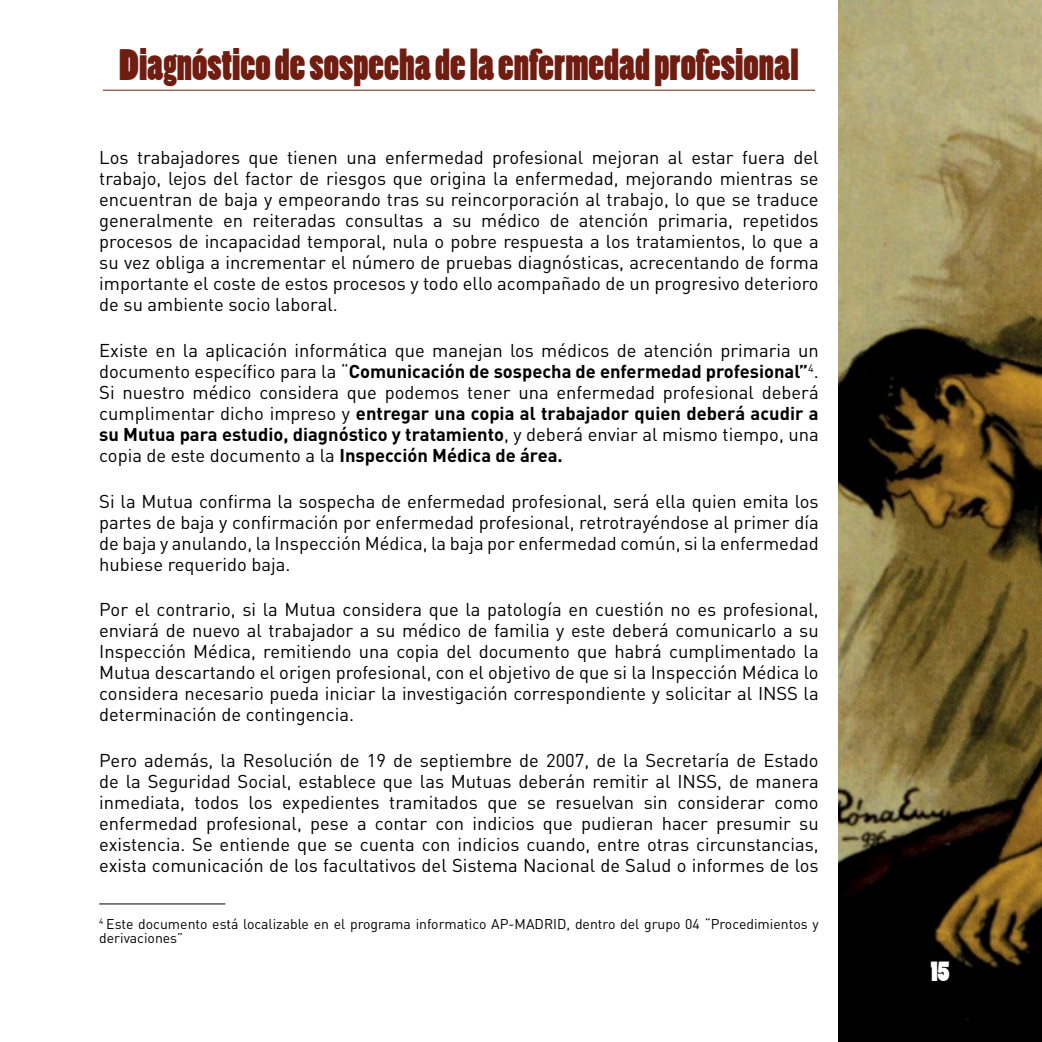
<style>
.page{position:relative;width:1042px;height:1042px;background:#fff}
.page>*{position:absolute;margin:0;border:0;box-sizing:border-box;transform-origin:0 0}
.t1{font:41.12px "Poplar Std";color:#6f1c11}
.t2{font:26.25px "Poplar Std";color:#fff}
.t3{font:18.38px/21px "DIN";color:#000;text-align:justify}
.t4{font:14px/14px "DIN";color:#000}
.s1{font-weight:700}
</style>
<div class="page">
<img style="left:838px;top:0;width:204px;height:1042px">
<hr style="left:103px;top:90px;width:712px;height:1px;background:#6f1c11">
<hr style="left:99px;top:903px;width:126px;height:1px;background:#000">
<h1 class="t1" style="left:119px;top:42px;width:681px">Diagnóstico de sospecha de la enfermedad profesional</h1>
<p class="t3" style="left:99px;top:146px;width:721px">Los trabajadores que tienen una enfermedad profesional mejoran al estar fuera del trabajo, lejos del factor de riesgos que origina la enfermedad, mejorando mientras se encuentran de baja y empeorando tras su reincorporación al trabajo, lo que se traduce generalmente en reiteradas consultas a su médico de atención primaria, repetidos procesos de incapacidad temporal, nula o pobre respuesta a los tratamientos, lo que a su vez obliga a incrementar el número de pruebas diagnósticas, acrecentando de forma importante el coste de estos procesos y todo ello acompañado de un progresivo deterioro de su ambiente socio laboral.</p>
<p class="t3" style="left:99px;top:339px;width:721px">Existe en la aplicación informática que manejan los médicos de atención primaria un documento específico para la “<span class="s1">Comunicación de sospecha de enfermedad profesional”</span><sup>4</sup>.<br>Si nuestro médico considera que podemos tener una enfermedad profesional deberá cumplimentar dicho impreso y <span class="s1">entregar una copia al trabajador quien deberá acudir a su Mutua para estudio, diagnóstico y tratamiento</span>, y deberá enviar al mismo tiempo, una copia de este documento a la <span class="s1">Inspección Médica de área.</span></p>
<p class="t3" style="left:99px;top:490px;width:721px">Si la Mutua confirma la sospecha de enfermedad profesional, será ella quien emita los partes de baja y confirmación por enfermedad profesional, retrotrayéndose al primer día de baja y anulando, la Inspección Médica, la baja por enfermedad común, si la enfermedad hubiese requerido baja.</p>
<p class="t3" style="left:99px;top:599px;width:721px">Por el contrario, si la Mutua considera que la patología en cuestión no es profesional, enviará de nuevo al trabajador a su médico de familia y este deberá comunicarlo a su Inspección Médica, remitiendo una copia del documento que habrá cumplimentado la Mutua descartando el origen profesional, con el objetivo de que si la Inspección Médica lo considera necesario pueda iniciar la investigación correspondiente y solicitar al INSS la determinación de contingencia.</p>
<p class="t3" style="left:99px;top:750px;width:721px">Pero además, la Resolución de 19 de septiembre de 2007, de la Secretaría de Estado de la Seguridad Social, establece que las Mutuas deberán remitir al INSS, de manera inmediata, todos los expedientes tramitados que se resuelvan sin considerar como enfermedad profesional, pese a contar con indicios que pudieran hacer presumir su existencia. Se entiende que se cuenta con indicios cuando, entre otras circunstancias, exista comunicación de los facultativos del Sistema Nacional de Salud o informes de los</p>
<p class="t4" style="left:99px;top:916px;width:721px"><sup>4</sup> Este documento está localizable en el programa informatico AP-MADRID, dentro del grupo 04 “Procedimientos y derivaciones”</p>
<h2 class="t2" style="left:930px;top:956px;width:21px">15</h2>
</div>
